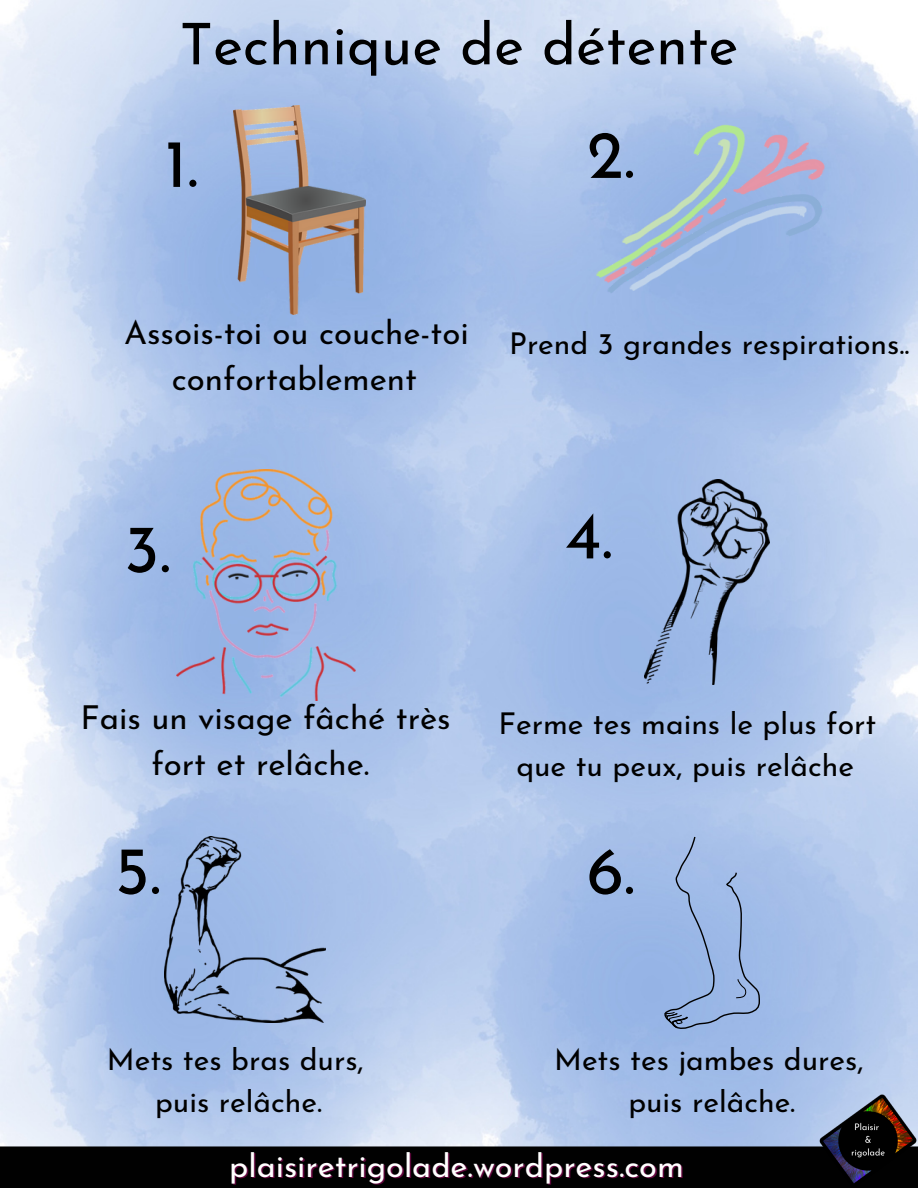
<style>
.page{position:relative;width:918px;height:1188px;background:#fff}
.page>*{position:absolute;margin:0;border:0;box-sizing:border-box;transform-origin:0 0}
.t1{font:67.5px "Josefin Sans";color:#000}
.t2{font:57.3px "Josefin Sans";color:#000}
.t3{font:33px/46.2px "Josefin Sans";color:#000;text-align:center}
.t4{font:32.55px "Josefin Sans";color:#fff}
.t5{font:30px "Josefin Sans";color:#000}
</style>
<div class="page">
<img style="left:0;top:0;width:918px;height:1146px">
<img style="left:234px;top:106px;width:131px;height:209px">
<img style="left:176px;top:470px;width:179px;height:230px">
<img style="left:644px;top:515px;width:125px;height:170px">
<img style="left:165px;top:837px;width:161px;height:185px">
<svg style="left:664px;top:837px;width:96px;height:193px;background:#96b0dc"></svg>
<div style="left:0;top:1146px;width:815px;height:42px;background:#010101"></div>
<img style="left:815px;top:1086px;width:103px;height:102px">
<img style="left:445px;top:0;width:461px;height:515px">
<p class="t2" style="left:180px;top:21px;width:560px">Technique de détente</p>
<p class="t1" style="left:165px;top:136px;width:35px">1.</p>
<p class="t1" style="left:587px;top:127px;width:50px">2.</p>
<p class="t3" style="left:124px;top:312px;width:346px">Assois-toi ou couche-toi</p>
<p class="t3" style="left:172px;top:358px;width:247px">confortablement</p>
<p class="t5" style="left:509px;top:331px;width:402px">Prend 3 grandes respirations..</p>
<p class="t1" style="left:124px;top:522px;width:48px">3.</p>
<p class="t1" style="left:565px;top:508px;width:49px">4.</p>
<p class="t3" style="left:80px;top:698px;width:372px">Fais un visage fâché très fort et relâche.</p>
<p class="t1" style="left:114px;top:843px;width:48px">5.</p>
<p class="t5" style="left:498px;top:712px;width:379px">Ferme tes mains le plus fort</p>
<p class="t5" style="left:516px;top:754px;width:339px">que tu peux, puis relâche</p>
<p class="t1" style="left:587px;top:843px;width:50px">6.</p>
<p class="t5" style="left:107px;top:1047px;width:258px">Mets tes bras durs,</p>
<p class="t5" style="left:155px;top:1089px;width:169px">puis relâche.</p>
<p class="t5" style="left:554px;top:1047px;width:311px">Mets tes jambes dures,</p>
<p class="t5" style="left:628px;top:1089px;width:169px">puis relâche.</p>
<p class="t4" style="left:229px;top:1152px;width:456px">plaisiretrigolade.wordpress.com</p>
</div>
